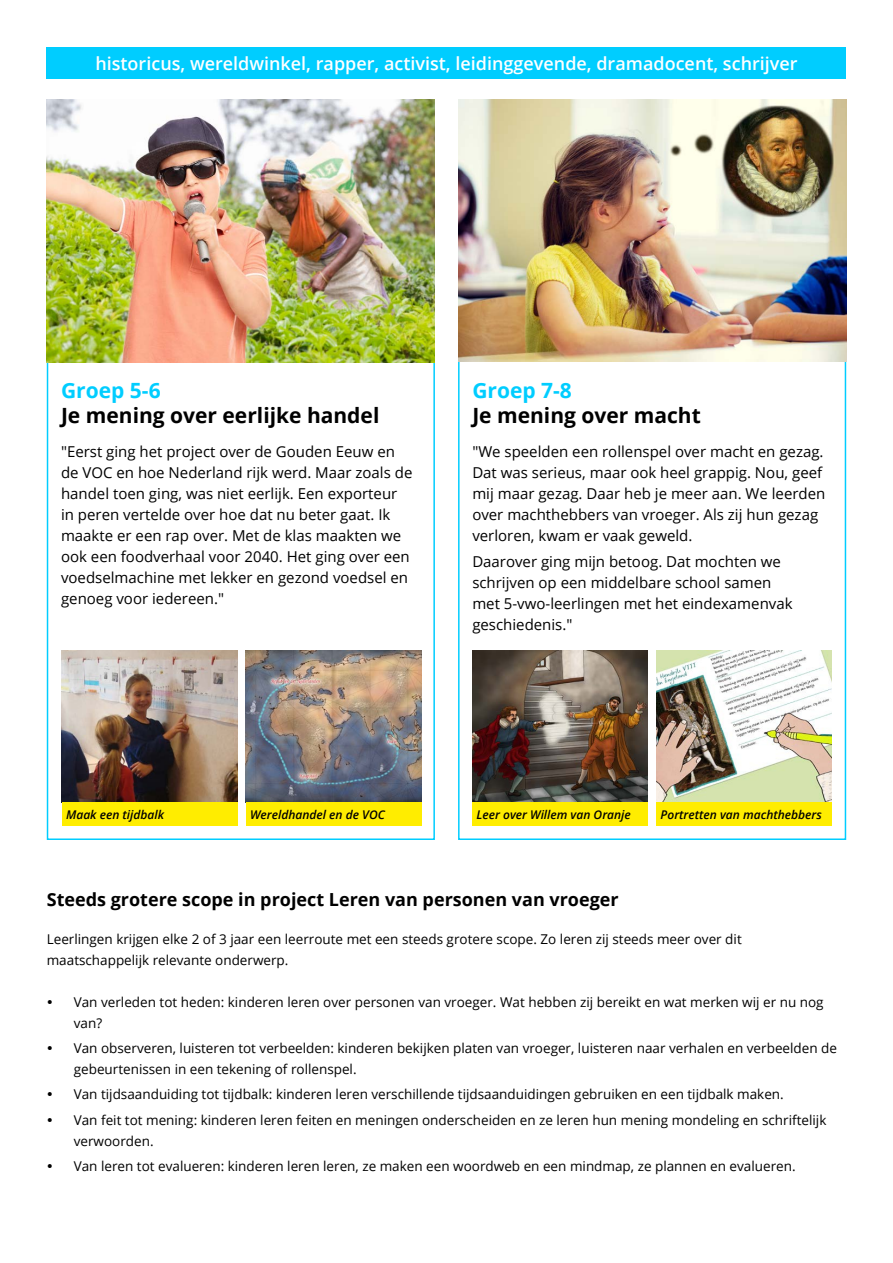
<style>
.page{position:relative;width:893px;height:1263px;background:#fff}
.page>*{position:absolute;margin:0;border:0;box-sizing:border-box;transform-origin:0 0}
.t1{font:700 21px "Open Sans";color:#000}
.t2{font:700 21px "Open Sans";color:#00cdff}
.t3{font:600 18px "Open Sans";color:#fff}
.t4{font:700 18px "Open Sans";color:#000}
.t5{font:15px/21px "Open Sans";color:#000}
.t6{font:13.5px/21px "Open Sans";color:#000}
.t7{font:italic 600 12px "Open Sans";color:#000}
</style>
<div class="page">
<hr style="left:0;top:218px;width:1px;height:56px;background:#000">
<div style="left:47px;top:47px;width:799px;height:32px;background:#00cdff"></div>
<div style="left:47px;top:359px;width:388px;height:481px;border:2px solid #00cdff"></div>
<div style="left:458px;top:359px;width:388px;height:481px;border:2px solid #00cdff"></div>
<img style="left:47px;top:100px;width:388px;height:263px">
<img style="left:458px;top:100px;width:388px;height:262px">
<img style="left:472px;top:650px;width:176px;height:153px">
<div style="left:472px;top:803px;width:176px;height:23px;background:#ffed00"></div>
<img style="left:62px;top:650px;width:175px;height:153px">
<div style="left:62px;top:803px;width:175px;height:23px;background:#ffed00"></div>
<img style="left:656px;top:650px;width:176px;height:153px">
<div style="left:656px;top:803px;width:176px;height:23px;background:#ffed00"></div>
<img style="left:246px;top:650px;width:175px;height:153px">
<div style="left:246px;top:803px;width:175px;height:23px;background:#ffed00"></div>
<h2 class="t3" style="left:95px;top:51px;width:704px">historicus, wereldwinkel, rapper, activist, leidinggevende, dramadocent, schrijver</h2>
<h1 class="t2" style="left:61px;top:376px;width:101px">Groep 5-6</h1>
<h1 class="t1" style="left:61px;top:401px;width:320px">Je mening over eerlijke handel</h1>
<p class="t5" style="left:61px;top:441px;width:353px">"Eerst ging het project over de Gouden Eeuw en de VOC en hoe Nederland rijk werd. Maar zoals de handel toen ging, was niet eerlijk. Een exporteur in peren vertelde over hoe dat nu beter gaat. Ik maakte er een rap over. Met de klas maakten we ook een foodverhaal voor 2040. Het ging over een voedselmachine met lekker en gezond voedsel en genoeg voor iedereen."</p>
<h1 class="t2" style="left:472px;top:376px;width:101px">Groep 7-8</h1>
<h1 class="t1" style="left:472px;top:401px;width:230px">Je mening over macht</h1>
<p class="t5" style="left:472px;top:441px;width:355px">"We speelden een rollenspel over macht en gezag.<br>Dat was serieus, maar ook heel grappig. Nou, geef mij maar gezag. Daar heb je meer aan. We leerden over machthebbers van vroeger. Als zij hun gezag verloren, kwam er vaak geweld.</p>
<p class="t5" style="left:472px;top:550px;width:322px">Daarover ging mijn betoog. Dat mochten we schrijven op een middelbare school samen met 5-vwo-leerlingen met het eindexamenvak geschiedenis."</p>
<p class="t7" style="left:66px;top:806px;width:100px">Maak een tijdbalk</p>
<p class="t7" style="left:250px;top:806px;width:136px">Wereldhandel en de VOC</p>
<p class="t7" style="left:477px;top:806px;width:156px">Leer over Willem van Oranje</p>
<p class="t7" style="left:661px;top:806px;width:163px">Portretten van machthebbers</p>
<h2 class="t4" style="left:47px;top:887px;width:573px">Steeds grotere scope in project Leren van personen van vroeger</h2>
<p class="t6" style="left:47px;top:928px;width:696px">Leerlingen krijgen elke 2 of 3 jaar een leerroute met een steeds grotere scope. Zo leren zij steeds meer over dit maatschappelijk relevante onderwerp.</p>
<p class="t6" style="left:74px;top:991px;width:751px">Van verleden tot heden: kinderen leren over personen van vroeger. Wat hebben zij bereikt en wat merken wij er nu nog van?</p>
<p class="t6" style="left:74px;top:1037px;width:765px">Van observeren, luisteren tot verbeelden: kinderen bekijken platen van vroeger, luisteren naar verhalen en verbeelden de gebeurtenissen in een tekening of rollenspel.</p>
<p class="t6" style="left:74px;top:1081px;width:754px;line-height:25.2px">Van tijdsaanduiding tot tijdbalk: kinderen leren verschillende tijdsaanduidingen gebruiken en een tijdbalk maken.<br>Van feit tot mening: kinderen leren feiten en meningen onderscheiden en ze leren hun mening mondeling en schriftelijk</p>
<p class="t6" style="left:74px;top:1128px;width:723px;line-height:25.2px">verwoorden.<br>Van leren tot evalueren: kinderen leren leren, ze maken een woordweb en een mindmap, ze plannen en evalueren.</p>
</div>
